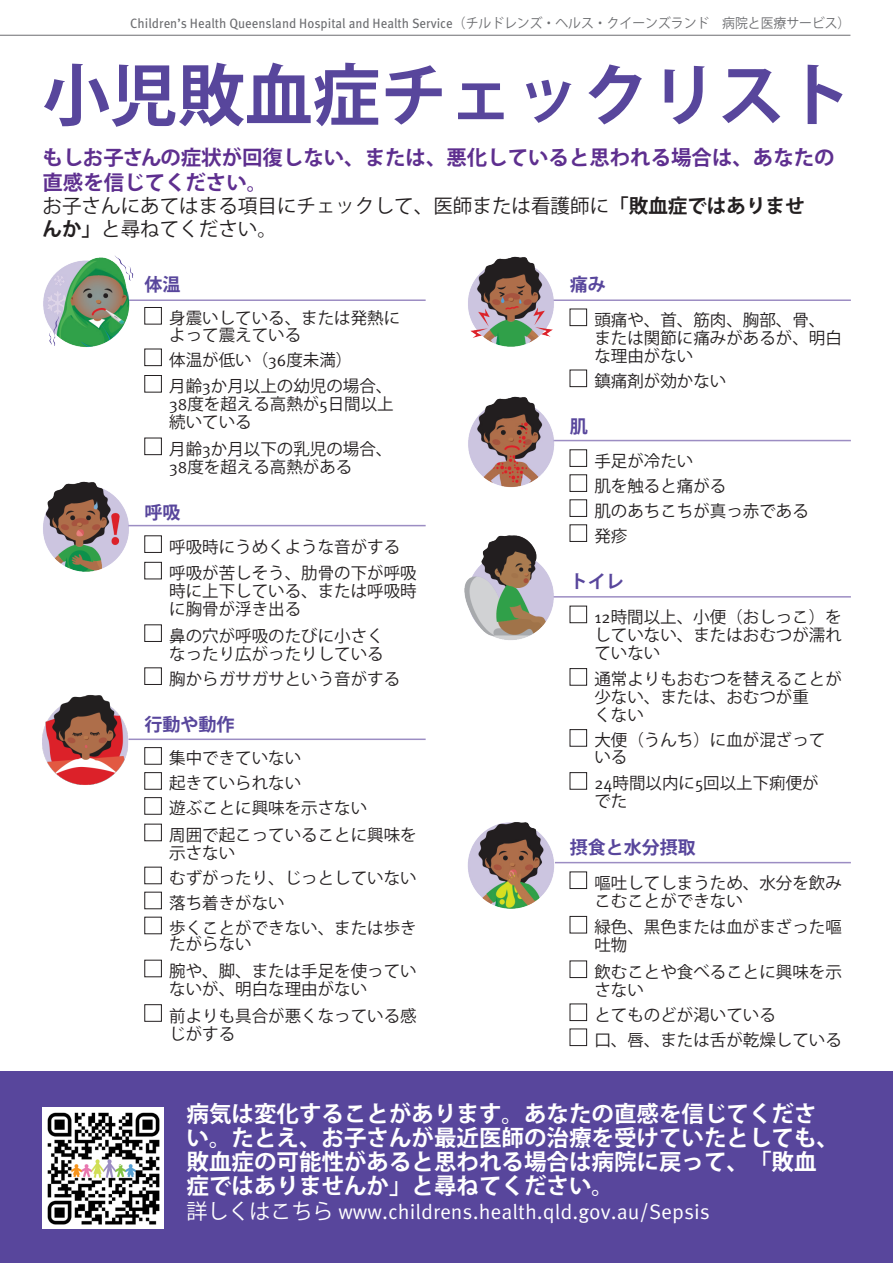
<style>
.page{position:relative;width:893px;height:1263px;background:#fff}
.page>*{position:absolute;margin:0;border:0;box-sizing:border-box;transform-origin:0 0}
.t1{font:700 67.5px "Koz Go Pro";color:#58469c}
.t2{font:700 22.5px/24px "Koz Go Pro";color:#fff}
.t3{font:21px "Meta OT Norm";color:#fff}
.t4{font:700 20.4px/24.5px "Koz Go Pro";color:#5e2f8f}
.t5{font:19.5px/23.4px "Koz Go Pro";color:#231f20}
.t6{font:700 18px "Koz Go Pro";color:#58469c}
.t7{font:16.5px/18px "Koz Go Pro";color:#231f20}
.Department_heading{font:13.5px "Meta OT";color:#6c6d70;scale:.95 1}
.s1{font-family:"Koz Go Pro"}
.s2{font-weight:700}
.s3{font-family:"Meta OT Norm"}
</style>
<div class="page">
<div style="left:0;top:1071px;width:893px;height:192px;background:#58469c"></div>
<hr style="left:0;top:35px;width:850px;height:1px;background:#6c6d70">
<img style="left:43px;top:1107px;width:120px;height:121px">
<div style="left:145px;top:307px;width:17px;height:17px;border:1px solid #231f20"></div>
<div style="left:145px;top:349px;width:17px;height:17px;border:1px solid #231f20"></div>
<div style="left:145px;top:375px;width:17px;height:17px;border:1px solid #231f20"></div>
<div style="left:145px;top:438px;width:17px;height:17px;border:1px solid #231f20"></div>
<div style="left:145px;top:536px;width:17px;height:17px;border:1px solid #231f20"></div>
<div style="left:145px;top:562px;width:17px;height:17px;border:1px solid #231f20"></div>
<div style="left:145px;top:625px;width:17px;height:17px;border:1px solid #231f20"></div>
<div style="left:145px;top:668px;width:17px;height:17px;border:1px solid #231f20"></div>
<div style="left:145px;top:747px;width:17px;height:17px;border:1px solid #231f20"></div>
<div style="left:145px;top:772px;width:17px;height:17px;border:1px solid #231f20"></div>
<div style="left:145px;top:797px;width:17px;height:17px;border:1px solid #231f20"></div>
<div style="left:145px;top:824px;width:17px;height:17px;border:1px solid #231f20"></div>
<div style="left:145px;top:867px;width:17px;height:17px;border:1px solid #231f20"></div>
<div style="left:145px;top:892px;width:17px;height:17px;border:1px solid #231f20"></div>
<div style="left:145px;top:917px;width:17px;height:17px;border:1px solid #231f20"></div>
<div style="left:145px;top:960px;width:17px;height:17px;border:1px solid #231f20"></div>
<div style="left:145px;top:1004px;width:17px;height:17px;border:1px solid #231f20"></div>
<div style="left:570px;top:309px;width:17px;height:17px;border:1px solid #231f20"></div>
<div style="left:570px;top:370px;width:17px;height:17px;border:1px solid #231f20"></div>
<div style="left:570px;top:450px;width:17px;height:17px;border:1px solid #231f20"></div>
<div style="left:570px;top:475px;width:17px;height:17px;border:1px solid #231f20"></div>
<div style="left:570px;top:500px;width:17px;height:17px;border:1px solid #231f20"></div>
<div style="left:570px;top:525px;width:17px;height:17px;border:1px solid #231f20"></div>
<div style="left:570px;top:606px;width:17px;height:17px;border:1px solid #231f20"></div>
<div style="left:570px;top:668px;width:17px;height:17px;border:1px solid #231f20"></div>
<div style="left:570px;top:729px;width:17px;height:17px;border:1px solid #231f20"></div>
<div style="left:570px;top:772px;width:17px;height:17px;border:1px solid #231f20"></div>
<div style="left:570px;top:872px;width:17px;height:17px;border:1px solid #231f20"></div>
<div style="left:570px;top:916px;width:17px;height:17px;border:1px solid #231f20"></div>
<div style="left:570px;top:961px;width:17px;height:17px;border:1px solid #231f20"></div>
<div style="left:570px;top:1004px;width:17px;height:17px;border:1px solid #231f20"></div>
<div style="left:570px;top:1029px;width:17px;height:17px;border:1px solid #231f20"></div>
<hr style="left:128px;top:299px;width:298px;height:2px;background:#9c8dc3">
<img style="left:43px;top:256px;width:94px;height:91px">
<hr style="left:554px;top:299px;width:297px;height:2px;background:#9c8dc3">
<img style="left:468px;top:256px;width:94px;height:91px">
<hr style="left:554px;top:440px;width:297px;height:1px;background:#9c8dc3">
<img style="left:468px;top:396px;width:94px;height:92px">
<hr style="left:554px;top:596px;width:297px;height:2px;background:#9c8dc3">
<img style="left:464px;top:535px;width:98px;height:105px">
<hr style="left:555px;top:862px;width:296px;height:1px;background:#9c8dc3">
<img style="left:467px;top:822px;width:95px;height:87px">
<hr style="left:128px;top:738px;width:298px;height:2px;background:#9c8dc3">
<img style="left:42px;top:695px;width:95px;height:90px">
<hr style="left:128px;top:525px;width:298px;height:1px;background:#9c8dc3">
<img style="left:43px;top:481px;width:94px;height:91px">
<p class="Department_heading" style="left:130px;top:16px;width:760px">Children’s Health Queensland Hospital and Health Service<span class="s1">（チルドレンズ・ヘルス・クイーンズランド　病院と医療サービス）</span></p>
<p class="t1" style="left:43px;top:52px;width:811px">小児敗血症チェックリスト</p>
<p class="t4" style="left:43px;top:147px;width:794px">もしお子さんの症状が回復しない、または、悪化していると思われる場合は、あなたの直感を信じてください。</p>
<p class="t5" style="left:43px;top:195px;width:764px">お子さんにあてはまる項目にチェックして、医師または看護師に<span class="s2">「敗血症ではありませんか」</span>と尋ねてください。</p>
<p class="t6" style="left:145px;top:273px;width:37px">体温</p>
<p class="t7" style="left:169px;top:310px;width:233px;line-height:16.5px">身震いしている、または発熱によって震えている</p>
<p class="t7" style="left:169px;top:351px;width:185px">体温が低い（<span class="s3">36</span>度未満）</p>
<p class="t7" style="left:169px;top:378px;width:226px;text-align:justify">月齢<span class="s3">3</span>か月以上の幼児の場合、<span class="s3">38</span>度を超える高熱が<span class="s3">5</span>日間以上続いている</p>
<p class="t7" style="left:169px;top:440px;width:225px">月齢<span class="s3">3</span>か月以下の乳児の場合、<br><span class="s3">38</span>度を超える高熱がある</p>
<p class="t6" style="left:145px;top:501px;width:37px">呼吸</p>
<p class="t7" style="left:169px;top:538px;width:232px">呼吸時にうめくような音がする</p>
<p class="t7" style="left:169px;top:564px;width:249px;text-align:justify">呼吸が苦しそう、肋骨の下が呼吸時に上下している、または呼吸時に胸骨が浮き出る</p>
<p class="t7" style="left:169px;top:627px;width:216px">鼻の穴が呼吸のたびに小さくなったり広がったりしている</p>
<p class="t7" style="left:169px;top:670px;width:232px">胸からガサガサという音がする</p>
<p class="t6" style="left:145px;top:713px;width:91px">行動や動作</p>
<p class="t7" style="left:169px;top:750px;width:133px">集中できていない</p>
<p class="t7" style="left:169px;top:775px;width:133px">起きていられない</p>
<p class="t7" style="left:169px;top:800px;width:199px">遊ぶことに興味を示さない</p>
<p class="t7" style="left:169px;top:826px;width:249px">周囲で起こっていることに興味を示さない</p>
<p class="t7" style="left:169px;top:869px;width:249px">むずがったり、じっとしていない</p>
<p class="t7" style="left:169px;top:894px;width:117px">落ち着きがない</p>
<p class="t7" style="left:169px;top:920px;width:249px;line-height:16.5px">歩くことができない、または歩きたがらない</p>
<p class="t7" style="left:169px;top:962px;width:249px">腕や、脚、または手足を使っていないが、明白な理由がない</p>
<p class="t7" style="left:169px;top:1007px;width:249px">前よりも具合が悪くなっている感じがする</p>
<p class="t6" style="left:570px;top:273px;width:37px">痛み</p>
<p class="t7" style="left:594px;top:311px;width:249px">頭痛や、首、筋肉、胸部、骨、または関節に痛みがあるが、明白な理由がない</p>
<p class="t7" style="left:594px;top:372px;width:133px">鎮痛剤が効かない</p>
<p class="t6" style="left:570px;top:415px;width:19px">肌</p>
<p class="t7" style="left:594px;top:452px;width:101px">手足が冷たい</p>
<p class="t7" style="left:594px;top:477px;width:133px">肌を触ると痛がる</p>
<p class="t7" style="left:594px;top:502px;width:216px">肌のあちこちが真っ赤である</p>
<p class="t7" style="left:594px;top:527px;width:34px">発疹</p>
<p class="t6" style="left:570px;top:570px;width:55px">トイレ</p>
<p class="t7" style="left:594px;top:608px;width:249px;text-align:justify"><span class="s3">12</span>時間以上、小便（おしっこ）をしていない、またはおむつが濡れていない</p>
<p class="t7" style="left:594px;top:671px;width:249px">通常よりもおむつを替えることが少ない、または、おむつが重<br>くない</p>
<p class="t7" style="left:594px;top:732px;width:233px;line-height:16.5px">大便（うんち）に血が混ざっている</p>
<p class="t7" style="left:594px;top:775px;width:226px"><span class="s3">24</span>時間以内に<span class="s3">5</span>回以上下痢便がでた</p>
<p class="t6" style="left:570px;top:835px;width:127px">摂食と水分摂取</p>
<p class="t7" style="left:594px;top:874px;width:249px">嘔吐してしまうため、水分を飲みこむことができない</p>
<p class="t7" style="left:594px;top:919px;width:249px">緑色、黒色または血がまざった嘔吐物</p>
<p class="t7" style="left:594px;top:963px;width:249px">飲むことや食べることに興味を示さない</p>
<p class="t7" style="left:594px;top:1006px;width:183px">とてものどが渇いている</p>
<p class="t7" style="left:594px;top:1031px;width:249px">口、唇、または舌が乾燥している</p>
<p class="t2" style="left:186px;top:1103px;width:654px">病気は変化することがあります。あなたの直感を信じてください。たとえ、お子さんが最近医師の治療を受けていたとしても、敗血症の可能性があると思われる場合は病院に戻って、「敗血症ではありませんか」と尋ねてください。</p>
<p class="t3" style="left:186px;top:1199px;width:525px"><span class="s1">詳しくはこちら</span> www.childrens.health.qld.gov.au/Sepsis</p>
</div>
